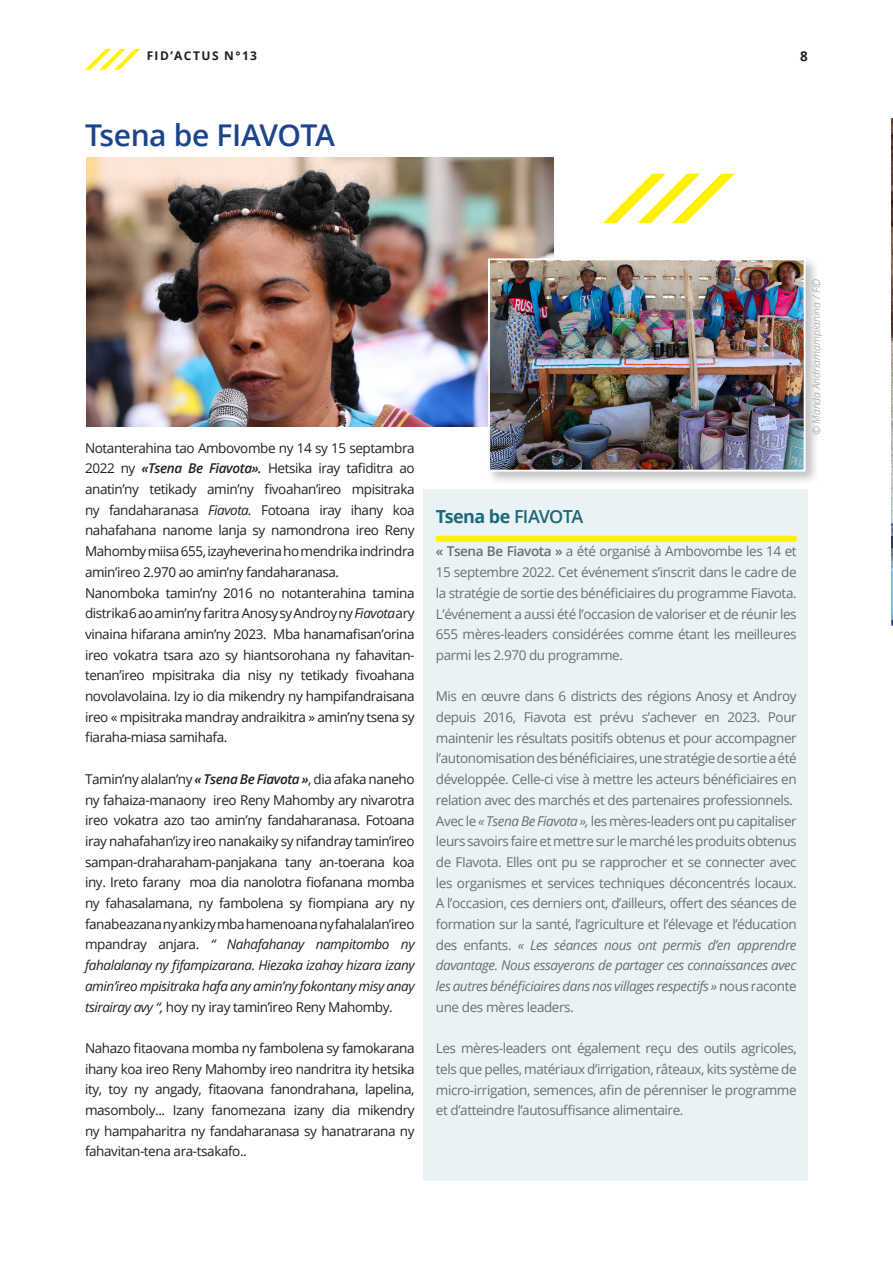
<style>
.page{position:relative;width:893px;height:1263px;background:#fff}
.page>*{position:absolute;margin:0;border:0;box-sizing:border-box;transform-origin:0 0}
.t1{font:600 30px "Open Sans";letter-spacing:-.02em;color:#1c448a}
.t2{font:700 18px "Open Sans";letter-spacing:-.03em;color:#1d6877}
.t3{font:13.5px/20.7px "Open Sans";letter-spacing:-.03em;color:#231f20;text-align:justify}
.t4{font:13.5px/20.7px "Open Sans";letter-spacing:-.03em;color:#6c6d70;text-align:justify}
.t5{font:700 13.5px "Open Sans";color:#231f20}
.t6{font:700 12px "Open Sans";letter-spacing:.115em;color:#231f20}
.Address{font:italic 300 10.5px "Open Sans";color:#939598}
.s1{font-weight:600;font-style:italic}
.s2{font-style:italic}
.s3{font-weight:600}
</style>
<div class="page">
<img style="left:87px;top:157px;width:467px;height:270px">
<img style="left:891px;top:119px;width:2px;height:506px">
<div style="left:486px;top:256px;width:333px;height:230px;background:#231f20;opacity:.27"></div>
<img style="left:491px;top:261px;width:311px;height:208px">
<div style="left:488px;top:258px;width:317px;height:214px;border:2px solid #fff"></div>
<svg style="left:85px;top:49px;width:55px;height:21px"></svg>
<div style="left:423px;top:489px;width:385px;height:691px;background:#e9f3f6"></div>
<div style="left:436px;top:536px;width:361px;height:6px;background:#fff101"></div>
<svg style="left:603px;top:174px;width:132px;height:49px"></svg>
<p class="t6" style="left:147px;top:47px;width:112px">FID’ACTUS N°13</p>
<p class="t5" style="left:800px;top:46px;width:9px">8</p>
<h1 class="t1" style="left:85px;top:114px;width:252px">Tsena be FIAVOTA</h1>
<p class="t3" style="left:85px;top:437px;width:331px">Notanterahina tao Ambovombe ny 14 sy 15 septambra 2022 ny <span class="s1">«Tsena Be Fiavota».</span> Hetsika iray tafiditra ao anatin’ny tetikady amin’ny fivoahan’ireo mpisitraka ny fandaharanasa <span class="s2">Fiavota.</span> Fotoana iray ihany koa nahafahana nanome lanja sy namondrona ireo Reny Mahomby miisa 655, izayheverina ho mendrika indrindra amin’ireo 2.970 ao amin’ny fandaharanasa.</p>
<p class="t3" style="left:85px;top:582px;width:331px">Nanomboka tamin’ny 2016 no notanterahina tamina distrika 6 ao amin’ny faritra Anosy sy Androy ny <span class="s2">Fiavota</span> ary vinaina hifarana amin’ny 2023. Mba hanamafisan’orina ireo vokatra tsara azo sy hiantsorohana ny fahavitan&shy;tenan’ireo mpisitraka dia nisy ny tetikady fivoahana novolavolaina. Izy io dia mikendry ny hampifandraisana ireo « mpisitraka mandray andraikitra » amin’ny tsena sy fiaraha-miasa samihafa.</p>
<p class="t3" style="left:85px;top:768px;width:331px">Tamin’ny alalan’ny <span class="s1">« Tsena Be Fiavota »</span>, dia afaka naneho ny fahaiza-manaony ireo Reny Mahomby ary nivarotra ireo vokatra azo tao amin’ny fandaharanasa. Fotoana iray nahafahan’izy ireo nanakaiky sy nifandray tamin’ireo sampan-draharaham-panjakana tany an-toerana koa iny. Ireto farany moa dia nanolotra fiofanana momba ny fahasalamana, ny fambolena sy fiompiana ary ny fanabeazana ny ankizy mba hamenoana ny fahalalan’ireo mpandray anjara. <span class="s2">“ Nahafahanay nampitombo ny fahalalanay ny fifampizarana. Hiezaka izahay hizara izany amin’ireo mpisitraka hafa any amin’ny fokontany misy anay tsirairay avy “,</span> hoy ny iray tamin’ireo Reny Mahomby.</p>
<p class="t3" style="left:85px;top:1037px;width:331px">Nahazo fitaovana momba ny fambolena sy famokarana ihany koa ireo Reny Mahomby ireo nandritra ity hetsika ity, toy ny angady, fitaovana fanondrahana, lapelina, masomboly... Izany fanomezana izany dia mikendry ny hampaharitra ny fandaharanasa sy hanatrarana ny fahavitan-tena ara-tsakafo..</p>
<p class="Address" style="left:809px;top:435px;width:158px;rotate:-90deg">© Manda Andriamampianina / FID</p>
<h3 class="t2" style="left:436px;top:504px;width:149px">Tsena be <span class="s3">FIAVOTA</span></h3>
<p class="t4" style="left:436px;top:541px;width:362px"><span class="s3">« Tsena Be Fiavota »</span> a été organisé à Ambovombe les 14 et 15 septembre 2022. Cet événement s’inscrit dans le cadre de la stratégie de sortie des bénéficiaires du programme Fiavota.<br>L’événement a aussi été l’occasion de valoriser et de réunir les 655 mères-leaders considérées comme étant les meilleures parmi les 2.970 du programme.</p>
<p class="t4" style="left:436px;top:686px;width:362px">Mis en œuvre dans 6 districts des régions Anosy et Androy depuis 2016, Fiavota est prévu s’achever en 2023. Pour maintenir les résultats positifs obtenus et pour accompagner l’autonomisation des bénéficiaires, une stratégie de sortie a été développée. Celle-ci vise à mettre les acteurs bénéficiaires en relation avec des marchés et des partenaires professionnels.</p>
<p class="t4" style="left:436px;top:810px;width:362px">Avec le <span class="s2">« Tsena Be Fiavota »,</span> les mères-leaders ont pu capitaliser leurs savoirs faire et mettre sur le marché les produits obtenus de FIavota. Elles ont pu se rapprocher et se connecter avec les organismes et services techniques déconcentrés locaux.<br>A l’occasion, ces derniers ont, d’ailleurs, offert des séances de formation sur la santé, l’agriculture et l’élevage et l’éducation des enfants. <span class="s2">« Les séances nous ont permis d’en apprendre davantage. Nous essayerons de partager ces connaissances avec les autres bénéficiaires dans nos villages respectifs »</span> nous raconte une des mères leaders.</p>
<p class="t4" style="left:436px;top:1038px;width:362px">Les mères-leaders ont également reçu des outils agricoles, tels que pelles, matériaux d’irrigation, râteaux, kits système de micro-irrigation, semences, afin de pérenniser le programme et d’atteindre l’autosuffisance alimentaire.</p>
</div>
